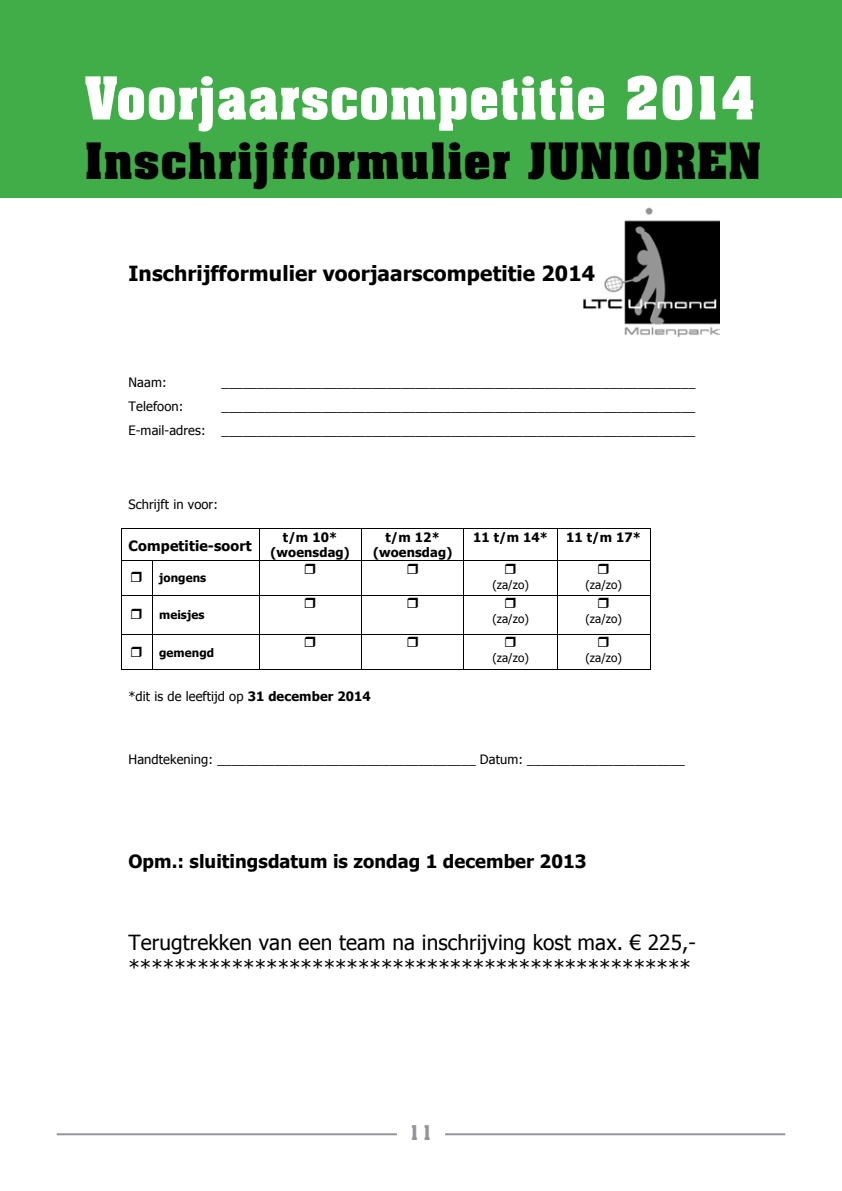
<style>
.page{position:relative;width:842px;height:1191px;background:#fff}
.page>*{position:absolute;margin:0;border:0;box-sizing:border-box;transform-origin:0 0}
.t1{font:700 58px "Aachen BT";color:#fff;scale:.92 1}
.t2{font:700 49.2px "Aachen BT";color:#000}
.t3{font:20.8px/25.6px "Tahoma";letter-spacing:.005em;color:#000}
.t4{font:700 20.8px "Tahoma";letter-spacing:.005em;color:#000}
.t5{font:20px "Aachen BT";color:#939598}
.t6{font:700 18.4px "Tahoma";letter-spacing:.005em;color:#000}
.t7{font:700 14.2px "Tahoma";letter-spacing:.01em;color:#000}
.t8{font:13px/24px "Tahoma";letter-spacing:.01em;color:#000;text-align:right}
.t9{font:700 13px/15.8px "Tahoma";letter-spacing:.01em;color:#000;text-align:center}
.t10{font:11.6px "Tahoma";letter-spacing:.005em;color:#000}
.t11{font:700 11.6px "Tahoma";letter-spacing:.01em;color:#000}
.s1{font-weight:700}
</style>
<div class="page">
<hr style="left:445px;top:1133px;width:340px;height:2px;background:#939598">
<hr style="left:57px;top:1133px;width:340px;height:2px;background:#939598">
<img style="left:583px;top:207px;width:136px;height:130px">
<hr style="left:122px;top:528px;width:137px;height:1px;background:#000">
<hr style="left:259px;top:528px;width:102px;height:1px;background:#000">
<hr style="left:362px;top:528px;width:102px;height:1px;background:#000">
<hr style="left:464px;top:528px;width:93px;height:1px;background:#000">
<hr style="left:558px;top:528px;width:92px;height:1px;background:#000">
<hr style="left:121px;top:529px;width:1px;height:31px;background:#000">
<hr style="left:259px;top:529px;width:1px;height:31px;background:#000">
<hr style="left:361px;top:529px;width:1px;height:31px;background:#000">
<hr style="left:464px;top:529px;width:1px;height:31px;background:#000">
<hr style="left:557px;top:529px;width:1px;height:31px;background:#000">
<hr style="left:650px;top:529px;width:1px;height:31px;background:#000">
<hr style="left:122px;top:560px;width:30px;height:1px;background:#000">
<hr style="left:152px;top:560px;width:107px;height:1px;background:#000">
<hr style="left:259px;top:560px;width:102px;height:1px;background:#000">
<hr style="left:362px;top:560px;width:102px;height:1px;background:#000">
<hr style="left:464px;top:560px;width:93px;height:1px;background:#000">
<hr style="left:558px;top:560px;width:92px;height:1px;background:#000">
<hr style="left:121px;top:561px;width:1px;height:33px;background:#000">
<hr style="left:152px;top:561px;width:1px;height:33px;background:#000">
<hr style="left:259px;top:561px;width:1px;height:33px;background:#000">
<hr style="left:361px;top:561px;width:1px;height:33px;background:#000">
<hr style="left:464px;top:561px;width:1px;height:33px;background:#000">
<hr style="left:557px;top:561px;width:1px;height:33px;background:#000">
<hr style="left:650px;top:561px;width:1px;height:33px;background:#000">
<hr style="left:122px;top:594px;width:30px;height:1px;background:#000">
<hr style="left:152px;top:594px;width:107px;height:1px;background:#000">
<hr style="left:259px;top:594px;width:102px;height:1px;background:#000">
<hr style="left:362px;top:594px;width:102px;height:1px;background:#000">
<hr style="left:464px;top:594px;width:93px;height:1px;background:#000">
<hr style="left:558px;top:594px;width:92px;height:1px;background:#000">
<hr style="left:121px;top:595px;width:1px;height:39px;background:#000">
<hr style="left:152px;top:595px;width:1px;height:39px;background:#000">
<hr style="left:259px;top:595px;width:1px;height:39px;background:#000">
<hr style="left:361px;top:595px;width:1px;height:39px;background:#000">
<hr style="left:464px;top:595px;width:1px;height:39px;background:#000">
<hr style="left:557px;top:595px;width:1px;height:39px;background:#000">
<hr style="left:650px;top:595px;width:1px;height:39px;background:#000">
<hr style="left:122px;top:634px;width:30px;height:1px;background:#000">
<hr style="left:152px;top:634px;width:107px;height:1px;background:#000">
<hr style="left:259px;top:634px;width:102px;height:1px;background:#000">
<hr style="left:362px;top:634px;width:102px;height:1px;background:#000">
<hr style="left:464px;top:634px;width:93px;height:1px;background:#000">
<hr style="left:558px;top:634px;width:92px;height:1px;background:#000">
<hr style="left:121px;top:634px;width:1px;height:35px;background:#000">
<hr style="left:122px;top:669px;width:30px;height:1px;background:#000">
<hr style="left:152px;top:634px;width:1px;height:35px;background:#000">
<hr style="left:152px;top:669px;width:107px;height:1px;background:#000">
<hr style="left:259px;top:634px;width:1px;height:35px;background:#000">
<hr style="left:259px;top:669px;width:102px;height:1px;background:#000">
<hr style="left:361px;top:634px;width:1px;height:35px;background:#000">
<hr style="left:362px;top:669px;width:102px;height:1px;background:#000">
<hr style="left:464px;top:634px;width:1px;height:35px;background:#000">
<hr style="left:464px;top:669px;width:93px;height:1px;background:#000">
<hr style="left:557px;top:634px;width:1px;height:35px;background:#000">
<hr style="left:558px;top:669px;width:92px;height:1px;background:#000">
<hr style="left:650px;top:634px;width:1px;height:35px;background:#000">
<div style="left:0;top:0;width:842px;height:197px;background:#41ad49"></div>
<h1 class="t1" style="left:84px;top:62px;width:731px">Voorjaarscompetitie 2014</h1>
<h2 class="t2" style="left:84px;top:129px;width:678px">Inschrijfformulier JUNIOREN</h2>
<h3 class="t4" style="left:128px;top:265px;width:468px">Inschrijfformulier voorjaarscompetitie 2014</h3>
<p class="t8" style="left:128px;top:371px;width:40px">Naam:</p>
<p class="t8" style="left:222px;top:371px;width:475px">__________________________________________________________________</p>
<p class="t8" style="left:128px;top:395px;width:56px">Telefoon:</p>
<p class="t8" style="left:128px;top:395px;width:568px">__________________________________________________________________<br>E-mail-adres: __________________________________________________________________</p>
<p class="t8" style="left:128px;top:493px;width:91px">Schrijft in voor:</p>
<p class="t7" style="left:129px;top:539px;width:125px">Competitie-soort</p>
<p class="t9" style="left:271px;top:530px;width:81px">t/m 10* (woensdag)</p>
<p class="t9" style="left:373px;top:530px;width:81px">t/m 12* (woensdag)</p>
<p class="t9" style="left:473px;top:530px;width:77px">11 t/m 14*</p>
<p class="t9" style="left:566px;top:530px;width:77px">11 t/m 17*</p>
<p class="t11" style="left:159px;top:573px;width:49px">jongens</p>
<p class="t10" style="left:492px;top:580px;width:38px">(za/zo)</p>
<p class="t10" style="left:585px;top:580px;width:38px">(za/zo)</p>
<p class="t11" style="left:159px;top:610px;width:47px">meisjes</p>
<p class="t10" style="left:492px;top:614px;width:38px">(za/zo)</p>
<p class="t10" style="left:585px;top:614px;width:38px">(za/zo)</p>
<p class="t11" style="left:159px;top:647px;width:57px">gemengd</p>
<p class="t10" style="left:492px;top:653px;width:38px">(za/zo)</p>
<p class="t10" style="left:585px;top:653px;width:38px">(za/zo)</p>
<p class="t8" style="left:128px;top:685px;width:244px">*dit is de leeftijd op <span class="s1">31 december 2014</span></p>
<p class="t8" style="left:128px;top:748px;width:558px">Handtekening: ____________________________________ Datum: ______________________</p>
<h3 class="t6" style="left:128px;top:854px;width:459px">Opm.: sluitingsdatum is zondag 1 december 2013</h3>
<h3 class="t3" style="left:128px;top:931px;width:569px">Terugtrekken van een team na inschrijving kost max. € 225,- *************************************************</h3>
<h3 class="t5" style="left:409px;top:1119px;width:26px">11</h3>
</div>
